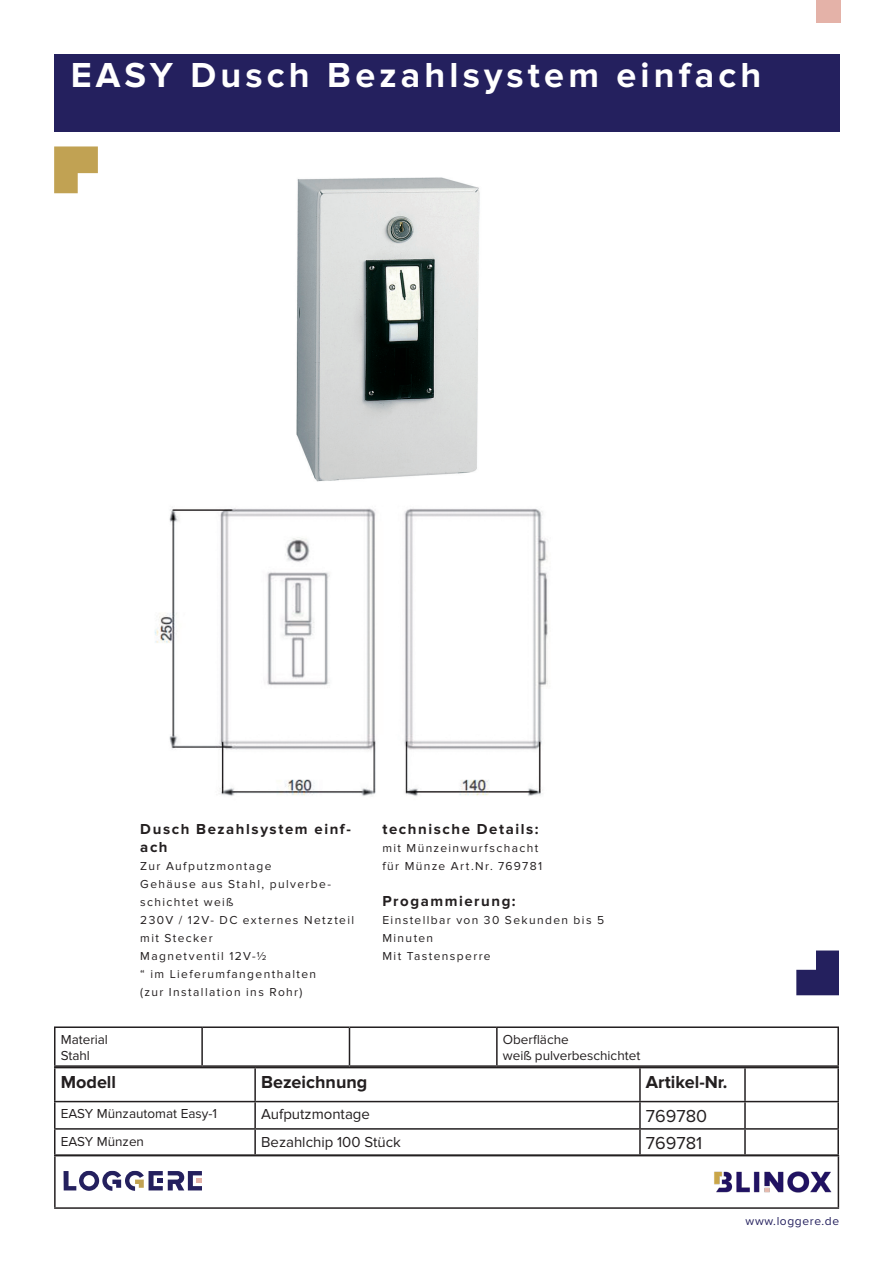
<style>
.page{position:relative;width:893px;height:1263px;background:#fff}
.page>*{position:absolute;margin:0;border:0;box-sizing:border-box;transform-origin:0 0}
.t1{font:700 36px "Proxima Nova";letter-spacing:.115em;color:#fff}
.t2{font:700 18px "Proxima Nova";color:#231f20}
.t3{font:18px "Proxima Nova";color:#231f20}
.t4{font:700 15px/18px "Proxima Nova";letter-spacing:.105em;color:#231f20}
.t5{font:15px "Proxima Nova";color:#231f20}
.t6{font:13.5px/16.2px "Proxima Nova";color:#231f20}
.t7{font:12px/18px "Proxima Nova";letter-spacing:.115em;color:#231f20}
.t8{font:12px "Proxima Nova";letter-spacing:.05em;color:#24205e}
</style>
<div class="page">
<img style="left:154px;top:177px;width:394px;height:619px">
<div style="left:54px;top:54px;width:785px;height:77px;background:#24205e"></div>
<hr style="left:54px;top:1156px;width:2px;height:51px;background:#231f20">
<hr style="left:54px;top:1207px;width:785px;height:2px;background:#231f20">
<svg style="left:54px;top:146px;width:44px;height:47px"></svg>
<svg style="left:64px;top:1171px;width:138px;height:20px"></svg>
<img style="left:703px;top:1156px;width:136px;height:53px">
<svg style="left:796px;top:950px;width:43px;height:45px"></svg>
<hr style="left:54px;top:1067px;width:201px;height:1px;background:#231f20">
<hr style="left:54px;top:1068px;width:2px;height:33px;background:#231f20">
<hr style="left:255px;top:1067px;width:385px;height:1px;background:#231f20">
<hr style="left:254px;top:1068px;width:2px;height:33px;background:#231f20">
<hr style="left:640px;top:1067px;width:105px;height:1px;background:#231f20">
<hr style="left:639px;top:1068px;width:2px;height:33px;background:#231f20">
<hr style="left:745px;top:1067px;width:94px;height:1px;background:#231f20">
<hr style="left:744px;top:1068px;width:2px;height:33px;background:#231f20">
<hr style="left:837px;top:1068px;width:2px;height:33px;background:#231f20">
<hr style="left:54px;top:1101px;width:201px;height:1px;background:#231f20">
<hr style="left:54px;top:1102px;width:2px;height:26px;background:#231f20">
<hr style="left:255px;top:1101px;width:385px;height:1px;background:#231f20">
<hr style="left:254px;top:1102px;width:2px;height:26px;background:#231f20">
<hr style="left:640px;top:1101px;width:105px;height:1px;background:#231f20">
<hr style="left:639px;top:1102px;width:2px;height:26px;background:#231f20">
<hr style="left:745px;top:1101px;width:94px;height:1px;background:#231f20">
<hr style="left:744px;top:1102px;width:2px;height:26px;background:#231f20">
<hr style="left:837px;top:1102px;width:2px;height:26px;background:#231f20">
<hr style="left:54px;top:1128px;width:201px;height:2px;background:#231f20">
<hr style="left:54px;top:1130px;width:2px;height:24px;background:#231f20">
<hr style="left:255px;top:1128px;width:385px;height:2px;background:#231f20">
<hr style="left:254px;top:1130px;width:2px;height:24px;background:#231f20">
<hr style="left:640px;top:1128px;width:105px;height:2px;background:#231f20">
<hr style="left:639px;top:1130px;width:2px;height:24px;background:#231f20">
<hr style="left:745px;top:1128px;width:94px;height:2px;background:#231f20">
<hr style="left:744px;top:1130px;width:2px;height:24px;background:#231f20">
<hr style="left:837px;top:1130px;width:2px;height:24px;background:#231f20">
<hr style="left:54px;top:1154px;width:201px;height:2px;background:#231f20">
<hr style="left:255px;top:1154px;width:385px;height:2px;background:#231f20">
<hr style="left:640px;top:1154px;width:105px;height:2px;background:#231f20">
<hr style="left:745px;top:1154px;width:94px;height:2px;background:#231f20">
<hr style="left:54px;top:1026px;width:148px;height:2px;background:#231f20">
<hr style="left:54px;top:1028px;width:2px;height:37px;background:#231f20">
<hr style="left:202px;top:1026px;width:147px;height:2px;background:#231f20">
<hr style="left:201px;top:1028px;width:2px;height:37px;background:#231f20">
<hr style="left:349px;top:1026px;width:148px;height:2px;background:#231f20">
<hr style="left:349px;top:1028px;width:1px;height:37px;background:#231f20">
<hr style="left:497px;top:1026px;width:342px;height:2px;background:#231f20">
<hr style="left:496px;top:1028px;width:2px;height:37px;background:#231f20">
<hr style="left:837px;top:1028px;width:2px;height:37px;background:#231f20">
<hr style="left:54px;top:1065px;width:148px;height:2px;background:#231f20">
<hr style="left:202px;top:1065px;width:147px;height:2px;background:#231f20">
<hr style="left:349px;top:1065px;width:148px;height:2px;background:#231f20">
<hr style="left:497px;top:1065px;width:342px;height:2px;background:#231f20">
<div style="left:817px;top:0;width:24px;height:22px;background:#e4b2a8"></div>
<p class="t1" style="left:71px;top:55px;width:692px">EASY Dusch Bezahlsystem einfach</p>
<p class="t4" style="left:140px;top:820px;width:212px">Dusch Bezahlsystem einf&shy;ach</p>
<p class="t7" style="left:140px;top:857px;width:215px">Zur Aufputzmontage<br>Gehäuse aus Stahl, pulverbe&shy;schichtet weiß<br>230V / 12V- DC externes Netzteil mit Stecker<br>Magnetventil 12V-½<br>“ im Lieferumfangenthalten<br>(zur Installation ins Rohr)</p>
<p class="t4" style="left:382px;top:820px;width:158px">technische Details:</p>
<p class="t7" style="left:382px;top:839px;width:161px">mit Münzeinwurfschacht für Münze Art.Nr. 769781</p>
<p class="t4" style="left:382px;top:892px;width:135px">Progammierung:</p>
<p class="t7" style="left:382px;top:911px;width:223px">Einstellbar von 30 Sekunden bis 5<br>Minuten<br>Mit Tastensperre</p>
<p class="t6" style="left:61px;top:1031px;width:49px">Material<br>Stahl</p>
<p class="t6" style="left:503px;top:1031px;width:139px">Oberfläche<br>weiß pulverbeschichtet</p>
<p class="t2" style="left:61px;top:1071px;width:57px">Modell</p>
<p class="t2" style="left:261px;top:1071px;width:108px">Bezeichnung</p>
<p class="t2" style="left:646px;top:1071px;width:83px">Artikel-Nr.</p>
<p class="t6" style="left:61px;top:1106px;width:158px">EASY Münzautomat Easy-1</p>
<p class="t5" style="left:261px;top:1106px;width:110px">Aufputzmontage</p>
<p class="t3" style="left:646px;top:1105px;width:63px">769780</p>
<p class="t6" style="left:61px;top:1133px;width:85px">EASY Münzen</p>
<p class="t5" style="left:261px;top:1133px;width:141px">Bezahlchip 100 Stück</p>
<p class="t3" style="left:646px;top:1133px;width:58px">769781</p>
<p class="t8" style="left:746px;top:1214px;width:95px">www.loggere.de</p>
</div>
